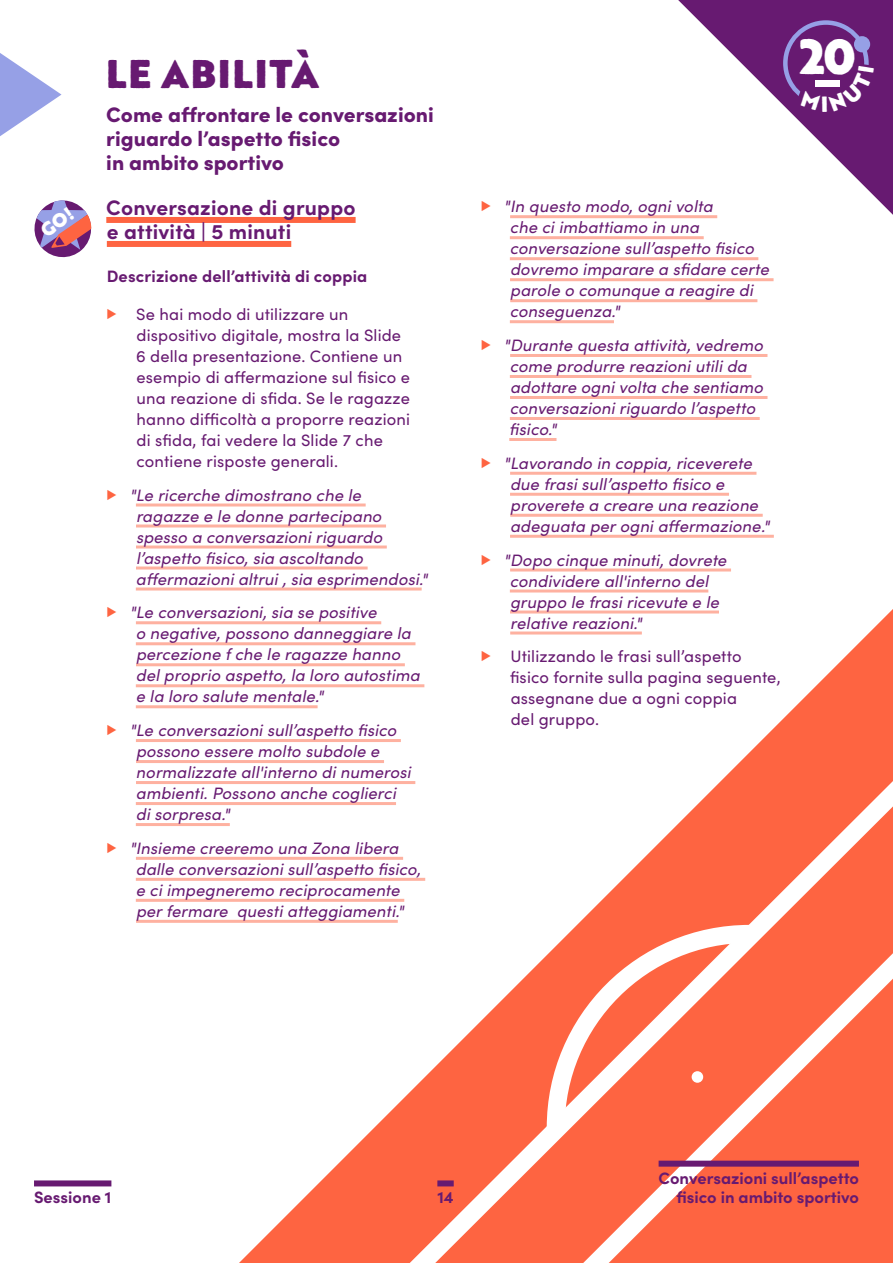
<style>
.page{position:relative;width:893px;height:1263px;background:#fff}
.page>*{position:absolute;margin:0;border:0;box-sizing:border-box;transform-origin:0 0}
.t1{font:900 47.85px "Brother 1816 Printed";color:#fff}
.t2{font:900 39px "Brother 1816 Printed";letter-spacing:.04em;color:#671a71}
.t3{font:900 21px/24px "Sofia Pro";color:#671a71}
.t4{font:700 21px/24px "Sofia Pro";letter-spacing:.01em;color:#671a71}
.t5{font:italic 16.5px/21px "Sofia Pro";letter-spacing:.01em;color:#671a71}
.t6{font:16.5px/21px "Sofia Pro";letter-spacing:.01em;color:#671a71}
.t7{font:700 16.5px "Sofia Pro";color:#671a71}
.s1{color:#fe6441}
.s2{font-style:normal;color:#fe6441}
</style>
<div class="page">
<svg style="left:239px;top:609px;width:654px;height:654px"></svg>
<svg style="left:349px;top:753px;width:544px;height:510px"></svg>
<svg style="left:538px;top:916px;width:229px;height:230px"></svg>
<div style="left:692px;top:1071px;width:11px;height:12px;background:#fff;border-radius:50%"></div>
<svg style="left:0;top:53px;width:62px;height:83px"></svg>
<div style="left:106px;top:217px;width:250px;height:6px;background:#fe6441"></div>
<div style="left:107px;top:241px;width:184px;height:6px;background:#fe6441"></div>
<hr style="left:136px;top:503px;width:230px;height:3px;background:#feb1a0">
<hr style="left:136px;top:524px;width:250px;height:3px;background:#feb1a0">
<hr style="left:136px;top:545px;width:251px;height:3px;background:#feb1a0">
<hr style="left:136px;top:566px;width:232px;height:3px;background:#feb1a0">
<hr style="left:136px;top:587px;width:286px;height:3px;background:#feb1a0">
<hr style="left:136px;top:621px;width:245px;height:3px;background:#feb1a0">
<hr style="left:136px;top:642px;width:279px;height:3px;background:#feb1a0">
<hr style="left:136px;top:663px;width:269px;height:3px;background:#feb1a0">
<hr style="left:136px;top:684px;width:288px;height:3px;background:#feb1a0">
<hr style="left:136px;top:705px;width:182px;height:3px;background:#feb1a0">
<hr style="left:136px;top:739px;width:265px;height:3px;background:#feb1a0">
<hr style="left:136px;top:760px;width:248px;height:3px;background:#feb1a0">
<hr style="left:136px;top:781px;width:279px;height:3px;background:#feb1a0">
<hr style="left:136px;top:802px;width:260px;height:3px;background:#feb1a0">
<hr style="left:136px;top:823px;width:94px;height:3px;background:#feb1a0">
<hr style="left:136px;top:857px;width:267px;height:3px;background:#feb1a0">
<hr style="left:136px;top:878px;width:289px;height:3px;background:#feb1a0">
<hr style="left:136px;top:899px;width:268px;height:3px;background:#feb1a0">
<hr style="left:136px;top:920px;width:262px;height:3px;background:#feb1a0">
<svg style="left:678px;top:0;width:215px;height:215px"></svg>
<hr style="left:510px;top:215px;width:207px;height:3px;background:#feb1a0">
<hr style="left:510px;top:236px;width:194px;height:3px;background:#feb1a0">
<hr style="left:510px;top:257px;width:248px;height:3px;background:#feb1a0">
<hr style="left:510px;top:278px;width:263px;height:3px;background:#feb1a0">
<hr style="left:510px;top:299px;width:247px;height:3px;background:#feb1a0">
<hr style="left:510px;top:320px;width:104px;height:3px;background:#feb1a0">
<hr style="left:510px;top:354px;width:257px;height:3px;background:#feb1a0">
<hr style="left:510px;top:375px;width:241px;height:3px;background:#feb1a0">
<hr style="left:510px;top:396px;width:257px;height:3px;background:#feb1a0">
<hr style="left:510px;top:417px;width:250px;height:3px;background:#feb1a0">
<hr style="left:509px;top:438px;width:47px;height:3px;background:#feb1a0">
<hr style="left:510px;top:472px;width:246px;height:3px;background:#feb1a0">
<hr style="left:510px;top:493px;width:219px;height:3px;background:#feb1a0">
<hr style="left:510px;top:514px;width:253px;height:3px;background:#feb1a0">
<hr style="left:510px;top:535px;width:264px;height:3px;background:#feb1a0">
<hr style="left:510px;top:568px;width:221px;height:3px;background:#feb1a0">
<hr style="left:510px;top:589px;width:198px;height:3px;background:#feb1a0">
<hr style="left:510px;top:610px;width:209px;height:3px;background:#feb1a0">
<hr style="left:510px;top:631px;width:132px;height:3px;background:#feb1a0">
<div style="left:34px;top:1180px;width:77px;height:6px;background:#671a71"></div>
<div style="left:659px;top:1160px;width:200px;height:6px;background:#671a71"></div>
<div style="left:437px;top:1180px;width:17px;height:6px;background:#671a71"></div>
<svg style="left:34px;top:200px;width:58px;height:58px"></svg>
<svg style="left:781px;top:18px;width:93px;height:94px"></svg>
<h2 class="t2" style="left:106px;top:43px;width:214px">LE ABILITÀ</h2>
<p class="t3" style="left:106px;top:101px;width:329px">Come affrontare le conversazioni riguardo l’aspetto fisico<br>in ambito sportivo</p>
<p class="t4" style="left:106px;top:194px;width:251px">Conversazione di gruppo e attività | 5 minuti</p>
<p class="t7" style="left:107px;top:263px;width:262px">Descrizione dell’attività di coppia</p>
<p class="t6" style="left:136px;top:303px;width:275px;text-indent:-30px"><span class="s1">▶</span> Se hai modo di utilizzare un dispositivo digitale, mostra la Slide 6 della presentazione. Contiene un esempio di affermazione sul fisico e una reazione di sfida. Se le ragazze hanno difficoltà a proporre reazioni di sfida, fai vedere la Slide 7 che contiene risposte generali.</p>
<p class="t5" style="left:136px;top:483px;width:293px;text-indent:-30px"><span class="s2">▶</span> "Le ricerche dimostrano che le ragazze e le donne partecipano spesso a conversazioni riguardo l’aspetto fisico, sia ascoltando affermazioni altrui , sia esprimendosi."</p>
<p class="t5" style="left:136px;top:601px;width:286px;text-indent:-30px"><span class="s2">▶</span> "Le conversazioni, sia se positive<br>o negative, possono danneggiare la percezione f che le ragazze hanno del proprio aspetto, la loro autostima e la loro salute mentale."</p>
<p class="t5" style="left:136px;top:719px;width:276px;text-indent:-30px"><span class="s2">▶</span> "Le conversazioni sull’aspetto fisico possono essere molto subdole e normalizzate all'interno di numerosi ambienti. Possono anche coglierci di sorpresa."</p>
<p class="t5" style="left:136px;top:837px;width:286px;text-indent:-30px"><span class="s2">▶</span> "Insieme creeremo una Zona libera dalle conversazioni sull’aspetto fisico, e ci impegneremo reciprocamente per fermare questi atteggiamenti."</p>
<h1 class="t1" style="left:799px;top:20px;width:58px">20</h1>
<p class="t5" style="left:510px;top:195px;width:261px;text-indent:-29px"><span class="s2">▶</span> "In questo modo, ogni volta<br>che ci imbattiamo in una conversazione sull’aspetto fisico dovremo imparare a sfidare certe parole o comunque a reagire di conseguenza."</p>
<p class="t5" style="left:509px;top:334px;width:255px;text-indent:-29px"><span class="s2">▶</span> "Durante questa attività, vedremo come produrre reazioni utili da adottare ogni volta che sentiamo conversazioni riguardo l’aspetto fisico."</p>
<p class="t5" style="left:510px;top:452px;width:261px;text-indent:-30px"><span class="s2">▶</span> "Lavorando in coppia, riceverete due frasi sull’aspetto fisico e proverete a creare una reazione adeguata per ogni affermazione."</p>
<p class="t5" style="left:510px;top:548px;width:218px;text-indent:-29px"><span class="s2">▶</span> "Dopo cinque minuti, dovrete condividere all'interno del gruppo le frasi ricevute e le relative reazioni."</p>
<p class="t6" style="left:510px;top:645px;width:272px;text-indent:-30px"><span class="s1">▶</span> Utilizzando le frasi sull’aspetto fisico fornite sulla pagina seguente, assegnane due a ogni coppia<br>del gruppo.</p>
<p class="t7" style="left:659px;top:1165px;width:202px">Conversazioni sull’aspetto</p>
<p class="t7" style="left:34px;top:1185px;width:79px">Sessione 1</p>
<p class="t7" style="left:437px;top:1185px;width:18px">14</p>
<p class="t7" style="left:676px;top:1185px;width:184px">fisico in ambito sportivo</p>
</div>
